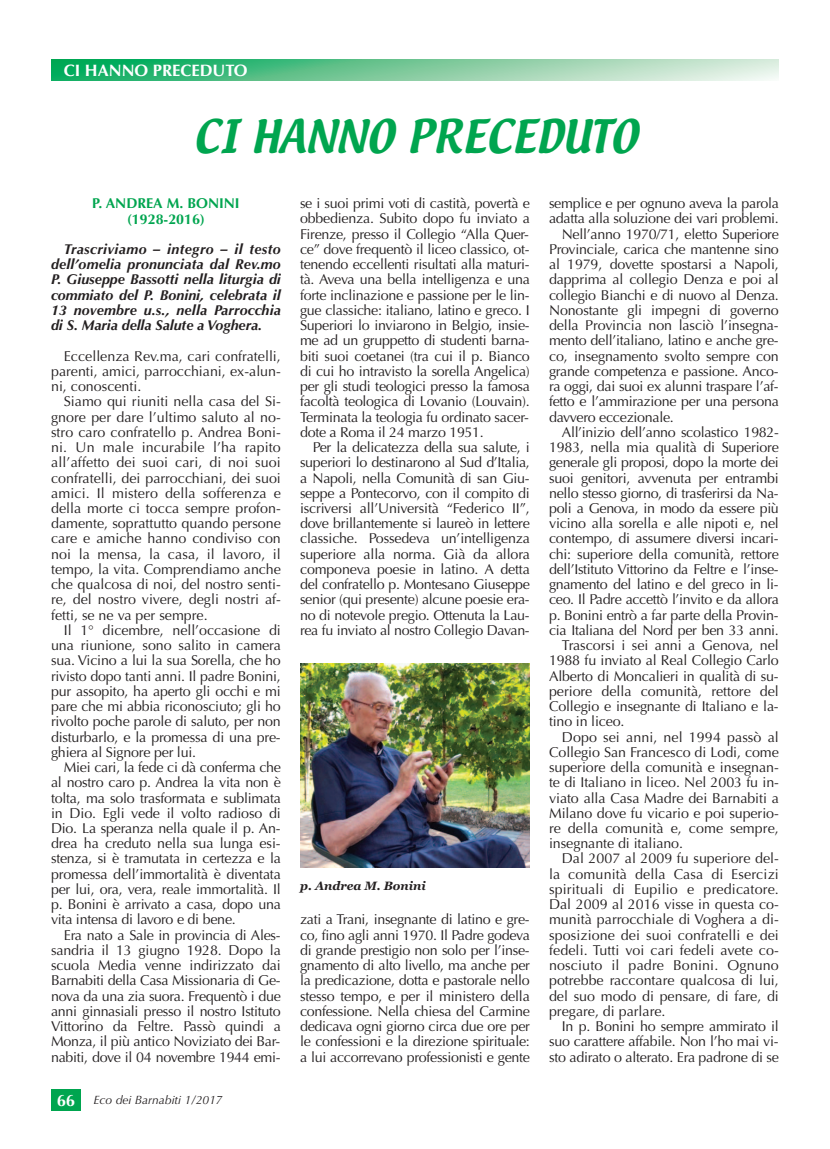
<style>
.page{position:relative;width:830px;height:1149px;background:#fff}
.page>*{position:absolute;margin:0;border:0;box-sizing:border-box;transform-origin:0 0}
.t1{font:40.5px "Textile";color:#00a54f}
.t2{font:700 16.5px "Optima";color:#fff}
.t3{font:14.25px/15.1px "Optima";letter-spacing:-.015em;color:#231f20;text-align:justify}
.t4{font:italic 700 14.25px/15.1px "Optima";letter-spacing:-.005em;color:#231f20;text-align:justify}
.t5{font:14.25px "Optima";letter-spacing:.005em;color:#231f20}
.t6{font:14.25px "Optima";letter-spacing:.01em;color:#231f20}
.t7{font:700 14.25px/15.1px "Optima";color:#00a54f;text-align:center}
.t8{font:italic 12px "Optima";color:#231f20}
.t9{font:italic 700 12px "Georgia";color:#231f20}
.s1{font-weight:700;font-style:normal;font-size:16.5px;color:#fff}
</style>
<div class="page">
<div style="left:51px;top:1089px;width:30px;height:21px;background:#00a54f"></div>
<svg style="left:51px;top:60px;width:727px;height:21px"></svg>
<img style="left:300px;top:663px;width:229px;height:204px">
<p class="t2" style="left:64px;top:61px;width:185px">CI HANNO PRECEDUTO</p>
<h1 class="t1" style="left:193px;top:115px;width:445px">CI HANNO PRECEDUTO</h1>
<p class="t7" style="left:92px;top:196px;width:149px">P. ANDREA M. BONINI (1928-2016)</p>
<p class="t4" style="left:51px;top:241px;width:231px;text-indent:13px">Trascriviamo – integro – il testo dell’omelia pronunciata dal Rev.mo P. Giuseppe Bassotti nella liturgia di commiato del P. Bonini, celebrata il 13 novembre u.s., nella Parrocchia di S. Maria della Salute a Voghera.</p>
<p class="t3" style="left:51px;top:348px;width:231px;text-indent:13px">Eccellenza Rev.ma, cari confratelli, parenti, amici, parrocchiani, ex-alun&shy;ni, conoscenti.</p>
<p class="t3" style="left:51px;top:394px;width:231px;text-indent:13px">Siamo qui riuniti nella casa del Si&shy;gnore per dare l’ultimo saluto al no&shy;stro caro confratello p. Andrea Boni&shy;ni. Un male incurabile l’ha rapito all’affetto dei suoi cari, di noi suoi confratelli, dei parrocchiani, dei suoi amici. Il mistero della sofferenza e della morte ci tocca sempre profon&shy;damente, soprattutto quando persone care e amiche hanno condiviso con noi la mensa, la casa, il lavoro, il tempo, la vita. Comprendiamo anche che qualcosa di noi, del nostro senti&shy;re, del nostro vivere, degli nostri af&shy;fetti, se ne va per sempre.</p>
<p class="t3" style="left:51px;top:622px;width:231px;text-indent:13px">Il 1° dicembre, nell’occasione di una riunione, sono salito in camera sua. Vicino a lui la sua Sorella, che ho rivisto dopo tanti anni. Il padre Bonini, pur assopito, ha aperto gli occhi e mi pare che mi abbia riconosciuto; gli ho rivolto poche parole di saluto, per non disturbarlo, e la promessa di una pre&shy;ghiera al Signore per lui.</p>
<p class="t3" style="left:51px;top:759px;width:231px;text-indent:13px">Miei cari, la fede ci dà conferma che al nostro caro p. Andrea la vita non è tolta, ma solo trasformata e sublimata in Dio. Egli vede il volto radioso di Dio. La speranza nella quale il p. An&shy;drea ha creduto nella sua lunga esi&shy;stenza, si è tramutata in certezza e la promessa dell’immortalità è diventata per lui, ora, vera, reale immortalità. Il p. Bonini è arrivato a casa, dopo una vita intensa di lavoro e di bene.</p>
<p class="t3" style="left:51px;top:927px;width:231px;text-indent:13px">Era nato a Sale in provincia di Ales&shy;sandria il 13 giugno 1928. Dopo la scuola Media venne indirizzato dai Barnabiti della Casa Missionaria di Ge&shy;nova da una zia suora. Frequentò i due anni ginnasiali presso il nostro Istituto Vittorino da Feltre. Passò quindi a Monza, il più antico Noviziato dei Bar&shy;nabiti, dove il 04 novembre 1944 emi-</p>
<p class="t8" style="left:57px;top:1092px;width:167px"><span class="s1">66</span> Eco dei Barnabiti 1/2017</p>
<p class="t3" style="left:300px;top:196px;width:231px">se i suoi primi voti di castità, povertà e obbedienza. Subito dopo fu inviato a Firenze, presso il Collegio “Alla Quer&shy;ce” dove frequentò il liceo classico, ot&shy;tenendo eccellenti risultati alla maturi&shy;tà. Aveva una bella intelligenza e una forte inclinazione e passione per le lin&shy;gue classiche: italiano, latino e greco. I Superiori lo inviarono in Belgio, insie&shy;me ad un gruppetto di studenti barna&shy;biti suoi coetanei (tra cui il p. Bianco di cui ho intravisto la sorella Angelica) per gli studi teologici presso la famosa facoltà teologica di Lovanio (Louvain).<br>Terminata la teologia fu ordinato sacer&shy;dote a Roma il 24 marzo 1951.</p>
<p class="t3" style="left:300px;top:439px;width:231px;text-indent:13px">Per la delicatezza della sua salute, i superiori lo destinarono al Sud d’Italia, a Napoli, nella Comunità di san Giu&shy;seppe a Pontecorvo, con il compito di iscriversi all’Università “Federico II”, dove brillantemente si laureò in lettere classiche. Possedeva un’intelligenza superiore alla norma. Già da allora componeva poesie in latino. A detta del confratello p. Montesano Giuseppe senior (qui presente) alcune poesie era&shy;no di notevole pregio. Ottenuta la Lau&shy;rea fu inviato al nostro Collegio Davan-</p>
<p class="t9" style="left:300px;top:878px;width:127px">p. Andrea M. Bonini</p>
<p class="t3" style="left:300px;top:911px;width:231px">zati a Trani, insegnante di latino e gre&shy;co, fino agli anni 1970. Il Padre godeva di grande prestigio non solo per l’inse&shy;gnamento di alto livello, ma anche per la predicazione, dotta e pastorale nello stesso tempo, e per il ministero della confessione. Nella chiesa del Carmine dedicava ogni giorno circa due ore per le confessioni e la direzione spirituale: a lui accorrevano professionisti e gente</p>
<p class="t3" style="left:549px;top:196px;width:231px">semplice e per ognuno aveva la parola</p>
<p class="t3" style="left:549px;top:211px;width:231px">adatta alla soluzione dei vari problemi.</p>
<p class="t3" style="left:561px;top:226px;width:218px">Nell’anno 1970/71, eletto Superiore</p>
<p class="t3" style="left:549px;top:242px;width:231px">Provinciale, carica che mantenne sino</p>
<p class="t3" style="left:549px;top:257px;width:231px">al 1979, dovette spostarsi a Napoli,</p>
<p class="t3" style="left:549px;top:272px;width:231px">dapprima al collegio Denza e poi al</p>
<p class="t3" style="left:549px;top:287px;width:231px">collegio Bianchi e di nuovo al Denza.</p>
<p class="t3" style="left:549px;top:302px;width:231px">Nonostante gli impegni di governo</p>
<p class="t3" style="left:549px;top:318px;width:231px">della Provincia non lasciò l’insegna-</p>
<p class="t3" style="left:549px;top:333px;width:231px">mento dell’italiano, latino e anche gre-</p>
<p class="t3" style="left:549px;top:348px;width:231px">co, insegnamento svolto sempre con</p>
<p class="t3" style="left:549px;top:363px;width:231px">grande competenza e passione. Anco-</p>
<p class="t3" style="left:549px;top:379px;width:231px">ra oggi, dai suoi ex alunni traspare l’af-</p>
<p class="t3" style="left:549px;top:394px;width:231px">fetto e l’ammirazione per una persona</p>
<p class="t3" style="left:549px;top:409px;width:126px">davvero eccezionale.</p>
<p class="t3" style="left:561px;top:424px;width:218px">All’inizio dell’anno scolastico 1982-</p>
<p class="t3" style="left:549px;top:439px;width:231px">1983, nella mia qualità di Superiore</p>
<p class="t3" style="left:549px;top:455px;width:231px">generale gli proposi, dopo la morte dei</p>
<p class="t3" style="left:549px;top:470px;width:231px">suoi genitori, avvenuta per entrambi</p>
<p class="t3" style="left:549px;top:485px;width:231px">nello stesso giorno, di trasferirsi da Na-</p>
<p class="t3" style="left:549px;top:500px;width:231px">poli a Genova, in modo da essere più</p>
<p class="t3" style="left:549px;top:516px;width:231px">vicino alla sorella e alle nipoti e, nel</p>
<p class="t3" style="left:549px;top:531px;width:231px">contempo, di assumere diversi incari-</p>
<p class="t3" style="left:549px;top:546px;width:231px">chi: superiore della comunità, rettore</p>
<p class="t3" style="left:549px;top:561px;width:231px">dell’Istituto Vittorino da Feltre e l’inse-</p>
<p class="t3" style="left:548px;top:576px;width:231px">gnamento del latino e del greco in li-</p>
<p class="t3" style="left:548px;top:592px;width:231px">ceo. Il Padre accettò l’invito e da allora</p>
<p class="t3" style="left:548px;top:607px;width:231px">p. Bonini entrò a far parte della Provin-</p>
<p class="t3" style="left:548px;top:622px;width:231px">cia Italiana del Nord per ben 33 anni.</p>
<p class="t3" style="left:561px;top:637px;width:218px">Trascorsi i sei anni a Genova, nel</p>
<p class="t3" style="left:548px;top:653px;width:231px">1988 fu inviato al Real Collegio Carlo</p>
<p class="t3" style="left:548px;top:668px;width:231px">Alberto di Moncalieri in qualità di su-</p>
<p class="t3" style="left:548px;top:683px;width:231px">periore della comunità, rettore del</p>
<p class="t3" style="left:548px;top:698px;width:231px">Collegio e insegnante di Italiano e la-</p>
<p class="t3" style="left:549px;top:713px;width:77px">tino in liceo.</p>
<p class="t5" style="left:561px;top:728px;width:218px">Dopo sei anni, nel 1994 passò al</p>
<p class="t3" style="left:549px;top:744px;width:231px">Collegio San Francesco di Lodi, come</p>
<p class="t3" style="left:548px;top:759px;width:231px">superiore della comunità e insegnan-</p>
<p class="t3" style="left:548px;top:774px;width:231px">te di Italiano in liceo. Nel 2003 fu in-</p>
<p class="t3" style="left:548px;top:790px;width:231px">viato alla Casa Madre dei Barnabiti a</p>
<p class="t3" style="left:548px;top:805px;width:231px">Milano dove fu vicario e poi superio-</p>
<p class="t5" style="left:548px;top:819px;width:231px">re della comunità e, come sempre,</p>
<p class="t3" style="left:548px;top:835px;width:135px">insegnante di italiano.</p>
<p class="t3" style="left:561px;top:851px;width:218px">Dal 2007 al 2009 fu superiore del-</p>
<p class="t6" style="left:548px;top:865px;width:231px">la comunità della Casa di Esercizi</p>
<p class="t6" style="left:548px;top:880px;width:231px">spirituali di Eupilio e predicatore.</p>
<p class="t3" style="left:548px;top:896px;width:231px">Dal 2009 al 2016 visse in questa co-</p>
<p class="t3" style="left:548px;top:911px;width:231px">munità parrocchiale di Voghera a di-</p>
<p class="t5" style="left:548px;top:926px;width:231px">sposizione dei suoi confratelli e dei</p>
<p class="t5" style="left:548px;top:941px;width:231px">fedeli. Tutti voi cari fedeli avete co-</p>
<p class="t6" style="left:548px;top:956px;width:231px">nosciuto il padre Bonini. Ognuno</p>
<p class="t3" style="left:548px;top:972px;width:231px">potrebbe raccontare qualcosa di lui,</p>
<p class="t3" style="left:548px;top:988px;width:231px">del suo modo di pensare, di fare, di</p>
<p class="t3" style="left:548px;top:1003px;width:118px">pregare, di parlare.</p>
<p class="t3" style="left:561px;top:1018px;width:218px">In p. Bonini ho sempre ammirato il</p>
<p class="t3" style="left:548px;top:1033px;width:231px">suo carattere affabile. Non l’ho mai vi-</p>
<p class="t3" style="left:548px;top:1048px;width:231px">sto adirato o alterato. Era padrone di se</p>
</div>
